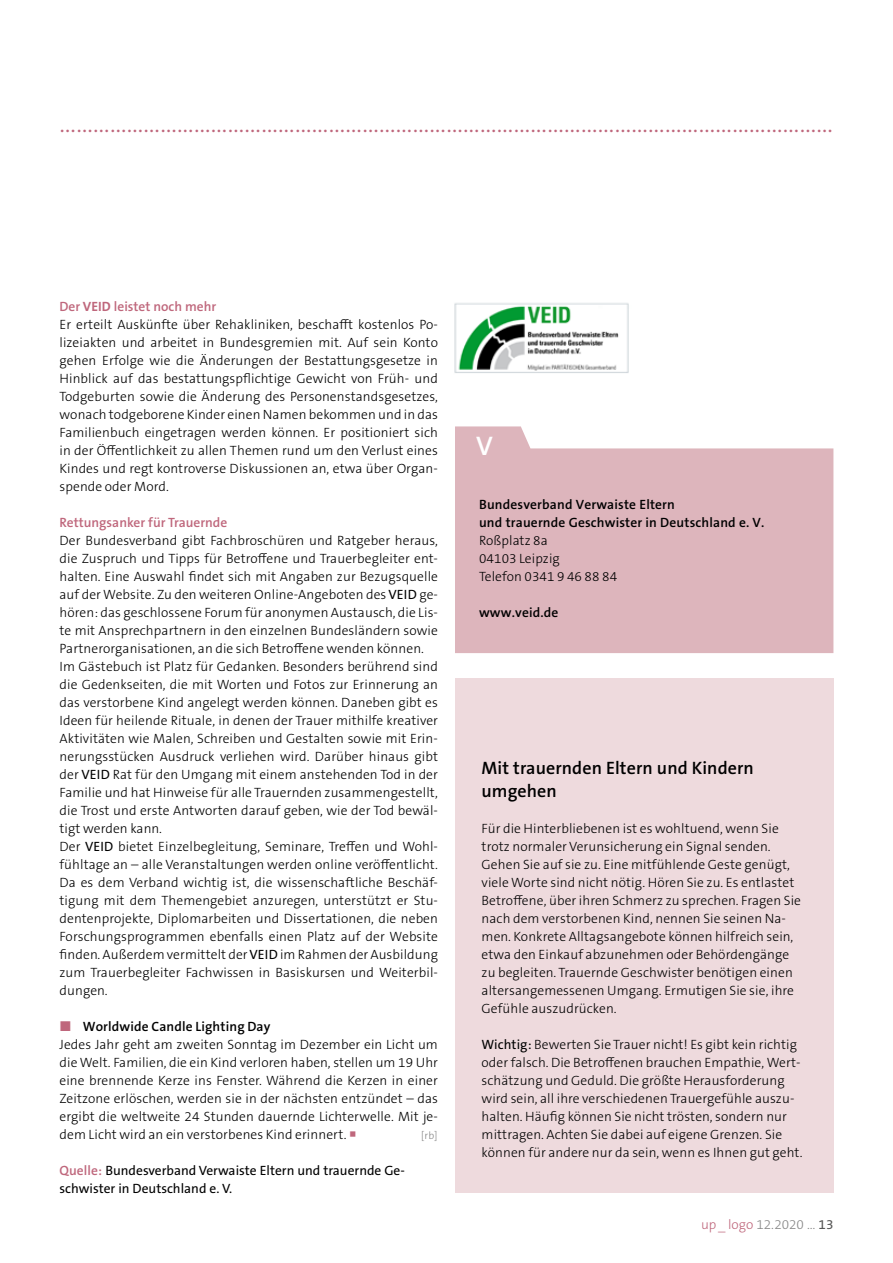
<style>
.page{position:relative;width:893px;height:1263px;background:#fff}
.page>*{position:absolute;margin:0;border:0;box-sizing:border-box;transform-origin:0 0}
.t1{font:300 27px "The Sans B W3";color:#bf677c}
.t2{font:600 27px "The Sans B W6";color:#fff}
.t3{font:600 18px/22.5px "The Sans B W6";letter-spacing:.005em;color:#000}
.t4{font:300 13.5px/18px "The Sans B W3";letter-spacing:.01em;color:#000}
.t5{font:600 13.5px/18px "The Sans B W6";letter-spacing:.01em;color:#000}
.t6{font:13.5px/18px "The Sans B W5 Plain";color:#000}
.t7{font:600 13.5px "The Sans B W6";color:#bf677c}
.t8{font:300 13.5px "The Sans B W3";color:#878787}
.t9{font:300 10.5px "The Sans B W3";color:#878787}
.s1{font-family:"The Sans B W7";font-weight:700}
.s2{font-family:"The Sans B W5 Plain";font-weight:400}
.s3{color:#bf677c}
.s4{font-family:"The Sans B W6";font-weight:600;color:#bf677c}
.s5{font-family:"The Sans B W5 Plain";font-weight:400;color:#575756}
</style>
<div class="page">
<div style="left:455px;top:678px;width:378px;height:515px;background:#eedadd"></div>
<svg style="left:455px;top:426px;width:378px;height:227px;background:#dfbac1"></svg>
<img style="left:454px;top:303px;width:175px;height:70px">
<h1 class="t1" style="left:60px;top:105px;width:775px">..........................................................................................................................................</h1>
<p class="t7" style="left:60px;top:298px;width:158px">Der <span class="s1">VEID</span> leistet noch mehr</p>
<p class="t4" style="left:60px;top:316px;width:380px;text-align:justify">Er erteilt Auskünfte über Rehakliniken, beschafft kostenlos Po&shy;lizeiakten und arbeitet in Bundesgremien mit. Auf sein Konto gehen Erfolge wie die Änderungen der Bestattungsgesetze in Hinblick auf das bestattungspflichtige Gewicht von Früh- und Todgeburten sowie die Änderung des Personenstandsgesetzes, wonach todgeborene Kinder einen Namen bekommen und in das Familienbuch eingetragen werden können. Er positioniert sich in der Öffentlichkeit zu allen Themen rund um den Verlust eines Kindes und regt kontroverse Diskussionen an, etwa über Organ&shy;spende oder Mord.</p>
<p class="t7" style="left:60px;top:514px;width:169px">Rettungsanker für Trauernde</p>
<p class="t4" style="left:60px;top:532px;width:380px">Der Bundesverband gibt Fachbroschüren und Ratgeber heraus, die Zuspruch und Tipps für Betroffene und Trauerbegleiter ent&shy;halten. Eine Auswahl findet sich mit Angaben zur Bezugsquelle auf der Website. Zu den weiteren Online-Angeboten des <span class="s2">VEID</span> ge&shy;hören: das geschlossene Forum für anonymen Austausch, die Lis&shy;te mit Ansprechpartnern in den einzelnen Bundesländern sowie Partnerorganisationen, an die sich Betroffene wenden können.<br>Im Gästebuch ist Platz für Gedanken. Besonders berührend sind die Gedenkseiten, die mit Worten und Fotos zur Erinnerung an das verstorbene Kind angelegt werden können. Daneben gibt es Ideen für heilende Rituale, in denen der Trauer mithilfe kreativer Aktivitäten wie Malen, Schreiben und Gestalten sowie mit Erin&shy;nerungsstücken Ausdruck verliehen wird. Darüber hinaus gibt der <span class="s2">VEID</span> Rat für den Umgang mit einem anstehenden Tod in der Familie und hat Hinweise für alle Trauernden zusammengestellt, die Trost und erste Antworten darauf geben, wie der Tod bewäl&shy;tigt werden kann.<br>Der <span class="s2">VEID</span> bietet Einzelbegleitung, Seminare, Treffen und Wohl&shy;fühltage an – alle Veranstaltungen werden online veröffentlicht.<br>Da es dem Verband wichtig ist, die wissenschaftliche Beschäf&shy;tigung mit dem Themengebiet anzuregen, unterstützt er Stu&shy;dentenprojekte, Diplomarbeiten und Dissertationen, die neben Forschungsprogrammen ebenfalls einen Platz auf der Website finden. Außerdem vermittelt der <span class="s2">VEID</span> im Rahmen der Ausbildung zum Trauerbegleiter Fachwissen in Basiskursen und Weiterbil&shy;dungen.</p>
<p class="t5" style="left:83px;top:1017px;width:189px">Worldwide Candle Lighting Day</p>
<p class="t4" style="left:60px;top:1035px;width:380px;text-align:justify">Jedes Jahr geht am zweiten Sonntag im Dezember ein Licht um die Welt. Familien, die ein Kind verloren haben, stellen um 19 Uhr eine brennende Kerze ins Fenster. Während die Kerzen in einer Zeitzone erlöschen, werden sie in der nächsten entzündet – das ergibt die weltweite 24 Stunden dauernde Lichterwelle. Mit je&shy;dem Licht wird an ein verstorbenes Kind erinnert. <span class="s3">○</span></p>
<p class="t9" style="left:421px;top:1129px;width:18px">[rb]</p>
<p class="t6" style="left:60px;top:1162px;width:347px"><span class="s4">Quelle:</span> Bundesverband Verwaiste Eltern und trauernde Ge&shy;schwister in Deutschland e. V.</p>
<h1 class="t2" style="left:476px;top:428px;width:18px">V</h1>
<p class="t5" style="left:479px;top:495px;width:287px">Bundesverband Verwaiste Eltern<br>und trauernde Geschwister in Deutschland e. V.</p>
<p class="t4" style="left:479px;top:531px;width:140px">Roßplatz 8a<br>04103 Leipzig<br>Telefon 0341 9 46 88 84</p>
<p class="t5" style="left:479px;top:603px;width:81px">www.veid.de</p>
<h2 class="t3" style="left:482px;top:757px;width:274px">Mit trauernden Eltern und Kindern umgehen</h2>
<p class="t4" style="left:482px;top:819px;width:321px">Für die Hinterbliebenen ist es wohltuend, wenn Sie trotz normaler Verunsicherung ein Signal senden.<br>Gehen Sie auf sie zu. Eine mitfühlende Geste genügt, viele Worte sind nicht nötig. Hören Sie zu. Es entlastet Betroffene, über ihren Schmerz zu sprechen. Fragen Sie nach dem verstorbenen Kind, nennen Sie seinen Na&shy;men. Konkrete Alltagsangebote können hilfreich sein, etwa den Einkauf abzunehmen oder Behördengänge zu begleiten. Trauernde Geschwister benötigen einen altersangemessenen Umgang. Ermutigen Sie sie, ihre Gefühle auszudrücken.</p>
<p class="t4" style="left:482px;top:1035px;width:323px"><span class="s2">Wichtig:</span> Bewerten Sie Trauer nicht! Es gibt kein richtig oder falsch. Die Betroffenen brauchen Empathie, Wert&shy;schätzung und Geduld. Die größte Herausforderung wird sein, all ihre verschiedenen Trauergefühle auszu&shy;halten. Häufig können Sie nicht trösten, sondern nur mittragen. Achten Sie dabei auf eigene Grenzen. Sie können für andere nur da sein, wenn es Ihnen gut geht.</p>
<p class="t8" style="left:701px;top:1216px;width:134px"><span class="s3">up _ logo</span> 12.2020 ... <span class="s5">13</span></p>
</div>
